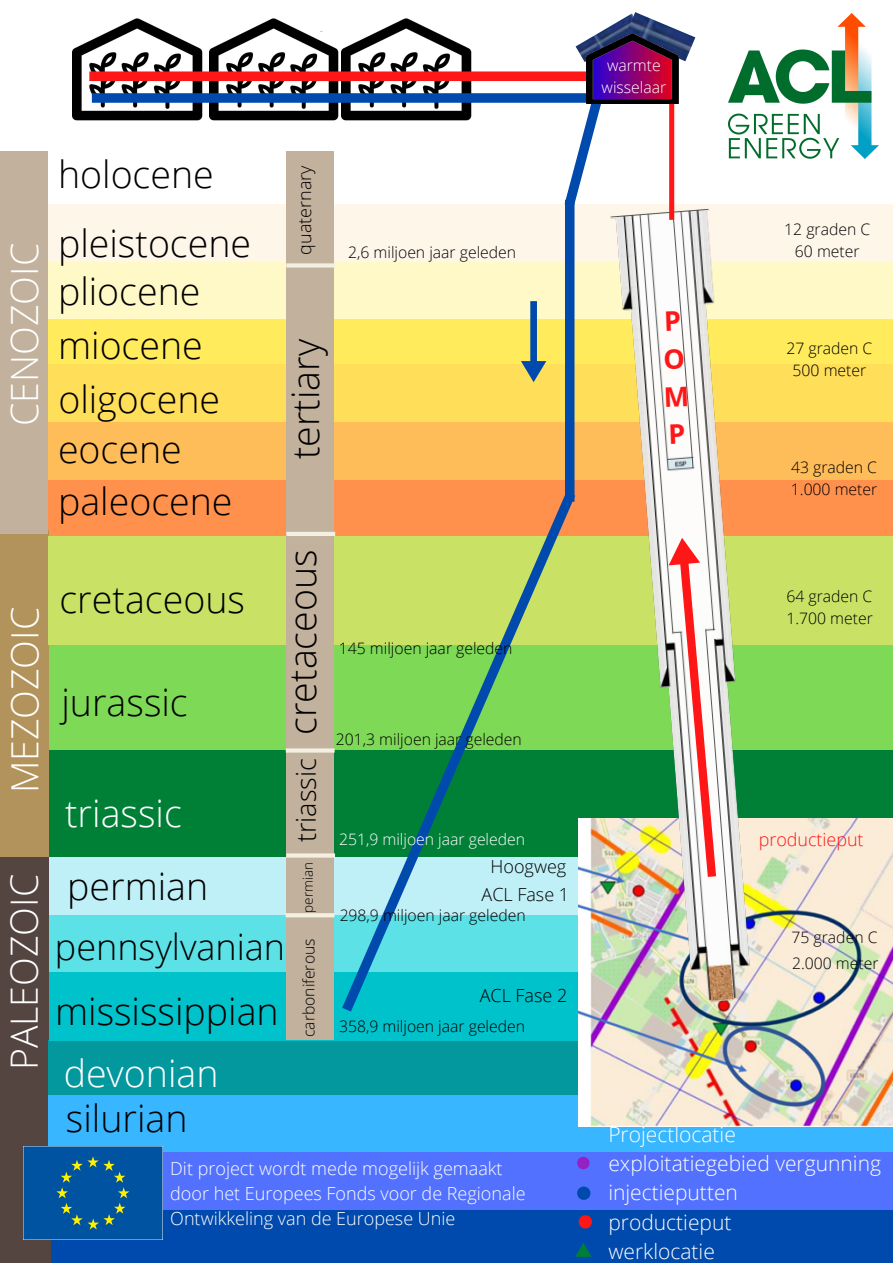
<style>
.page{position:relative;width:893px;height:1263px;background:#fff}
.page>*{position:absolute;margin:0;border:0;box-sizing:border-box;transform-origin:0 0}
.t1{font:300 37.5px/49.3px "Open Sans";color:#000}
.t2{font:300 37.5px "Open Sans";color:#fff}
.t3{font:300 36px "Open Sans";color:#000}
.t4{font:300 27px "Open Sans";color:#000}
.t5{font:700 27px/37.7px "Open Sans";color:#ff1616}
.t6{font:300 21px/29.2px "Open Sans";color:#fff}
.t7{font:300 18px/24.8px "Open Sans";color:#fff}
.t8{font:300 18px "Open Sans";color:#000}
.t9{font:300 17.92px "Open Sans";color:#ff1616}
.t10{font:300 15.75px/22px "Open Sans";color:#000;text-align:center}
.t11{font:300 15.75px/22px "Open Sans";color:#fff;text-align:center}
.t12{font:300 13.5px "Open Sans";color:#000}
</style>
<div class="page">
<div style="left:34px;top:1208px;width:859px;height:55px;background:#004aad"></div>
<div style="left:47px;top:478px;width:846px;height:58px;background:#ff914d"></div>
<div style="left:49px;top:642px;width:844px;height:108px;background:#7ed957"></div>
<div style="left:48px;top:750px;width:845px;height:109px;background:#008037"></div>
<div style="left:0;top:530px;width:49px;height:338px;background:#b2935b"></div>
<div style="left:0;top:857px;width:51px;height:406px;background:#544541"></div>
<div style="left:49px;top:536px;width:844px;height:109px;background:#c9e265"></div>
<div style="left:46px;top:262px;width:847px;height:58px;background:#fff9c7"></div>
<div style="left:47px;top:364px;width:846px;height:58px;background:#ffde59"></div>
<div style="left:47px;top:320px;width:846px;height:44px;background:#ffeb5b"></div>
<div style="left:47px;top:422px;width:846px;height:57px;background:#ffbd59"></div>
<div style="left:46px;top:204px;width:847px;height:58px;background:#fff6ea"></div>
<div style="left:0;top:151px;width:48px;height:383px;background:#c2b19c"></div>
<div style="left:48px;top:1040px;width:845px;height:55px;background:#03989e"></div>
<div style="left:48px;top:1095px;width:845px;height:58px;background:#38b6ff"></div>
<div style="left:65px;top:1152px;width:828px;height:58px;background:#5271ff"></div>
<div style="left:49px;top:914px;width:844px;height:58px;background:#5ce1e6"></div>
<div style="left:49px;top:972px;width:844px;height:68px;background:#00c2cb"></div>
<svg style="left:577px;top:1157px;width:12px;height:12px"></svg>
<svg style="left:575px;top:1243px;width:16px;height:14px"></svg>
<svg style="left:577px;top:1186px;width:13px;height:14px"></svg>
<svg style="left:579px;top:1215px;width:13px;height:13px"></svg>
<div style="left:49px;top:857px;width:844px;height:58px;background:#c0f0f7"></div>
<div style="left:286px;top:151px;width:48px;height:889px;background:#c2b19c"></div>
<svg style="left:342px;top:502px;width:231px;height:509px"></svg>
<img style="left:578px;top:818px;width:315px;height:308px">
<svg style="left:286px;top:748px;width:49px;height:5px"></svg>
<svg style="left:286px;top:853px;width:49px;height:5px"></svg>
<svg style="left:286px;top:913px;width:48px;height:4px"></svg>
<img style="left:728px;top:14px;width:150px;height:144px">
<img style="left:591px;top:206px;width:191px;height:809px">
<svg style="left:666px;top:536px;width:61px;height:342px;background:#ddc0ba"></svg>
<svg style="left:286px;top:532px;width:49px;height:4px"></svg>
<div style="left:24px;top:1147px;width:139px;height:92px;background:#0053a0"></div>
<img style="left:678px;top:30px;width:17px;height:31px">
<img style="left:72px;top:41px;width:17px;height:80px">
<svg style="left:89px;top:18px;width:585px;height:484px"></svg>
<img style="left:587px;top:12px;width:91px;height:91px">
<p class="t11" style="left:601px;top:53px;width:66px">warmte wisselaar</p>
<h1 class="t2" style="left:-2px;top:426px;width:184px;rotate:-90deg">CENOZOIC</h1>
<h1 class="t2" style="left:-1px;top:793px;width:188px;rotate:-90deg">MEZOZOIC</h1>
<h1 class="t2" style="left:-2px;top:1070px;width:198px;rotate:-90deg">PALEOZOIC</h1>
<h1 class="t1" style="left:58px;top:139px;width:194px;line-height:69.2px">holocene pleistocene</h1>
<h1 class="t1" style="left:58px;top:263px;width:146px;line-height:54.3px">pliocene miocene</h1>
<h1 class="t1" style="left:58px;top:374px;width:163px">oligocene eocene</h1>
<h1 class="t1" style="left:58px;top:476px;width:176px">paleocene</h1>
<p class="t8" style="left:292px;top:255px;width:91px;rotate:-90deg">quaternary</p>
<p class="t10" style="left:348px;top:241px;width:169px">2,6 miljoen jaar geleden</p>
<p class="t10" style="left:784px;top:218px;width:87px">12 graden C<br>60 meter</p>
<h3 class="t5" style="left:660px;top:302px;width:27px;rotate:-2deg">P<br>O<br>M<br>P</h3>
<h1 class="t1" style="left:280px;top:459px;width:122px;rotate:-90deg">tertiary</h1>
<p class="t10" style="left:786px;top:337px;width:87px">27 graden C<br>500 meter</p>
<p class="t10" style="left:791px;top:456px;width:88px;text-align:left">43 graden C<br>1.000 meter</p>
<h1 class="t1" style="left:59px;top:574px;width:187px">cretaceous</h1>
<h1 class="t1" style="left:61px;top:677px;width:128px">jurassic</h1>
<h1 class="t1" style="left:277px;top:735px;width:187px;rotate:-90deg">cretaceous</h1>
<h1 class="t2" style="left:65px;top:787px;width:118px">triassic</h1>
<h1 class="t1" style="left:67px;top:861px;width:143px">permian</h1>
<h2 class="t3" style="left:55px;top:921px;width:232px">pennsylvanian</h2>
<h1 class="t1" style="left:55px;top:985px;width:225px">mississippian</h1>
<h3 class="t4" style="left:287px;top:842px;width:85px;rotate:-90deg">triassic</h3>
<p class="t12" style="left:298px;top:913px;width:52px;rotate:-90deg">permian</p>
<p class="t10" style="left:297px;top:1037px;width:100px;rotate:-90deg">carboniferous</p>
<p class="t10" style="left:339px;top:637px;width:175px">145 miljoen jaar geleden</p>
<p class="t10" style="left:336px;top:728px;width:187px">201,3 miljoen jaar geleden</p>
<p class="t11" style="left:339px;top:827px;width:187px">251,9 miljoen jaar geleden</p>
<p class="t8" style="left:490px;top:853px;width:77px">Hoogweg</p>
<p class="t8" style="left:481px;top:882px;width:89px">ACL Fase 1</p>
<p class="t10" style="left:340px;top:904px;width:187px">298,9 miljoen jaar geleden</p>
<p class="t8" style="left:480px;top:983px;width:89px">ACL Fase 2</p>
<p class="t10" style="left:339px;top:1015px;width:187px">358,9 miljoen jaar geleden</p>
<p class="t10" style="left:786px;top:585px;width:88px;text-align:left">64 graden C<br>1.700 meter</p>
<p class="t9" style="left:759px;top:826px;width:106px">productieput</p>
<p class="t10" style="left:791px;top:926px;width:87px">75 graden C</p>
<p class="t10" style="left:792px;top:951px;width:88px">2.000 meter</p>
<h1 class="t2" style="left:64px;top:1047px;width:156px">devonian</h1>
<h1 class="t1" style="left:66px;top:1092px;width:123px">silurian</h1>
<p class="t7" style="left:170px;top:1156px;width:357px">Dit project wordt mede mogelijk gemaakt door het Europees Fonds voor de Regionale<br>Ontwikkeling van de Europese Unie</p>
<h3 class="t6" style="left:608px;top:1119px;width:274px">Projectlocatie exploitatiegebied vergunning injectieputten<br>productieput<br>werklocatie</h3>
</div>
